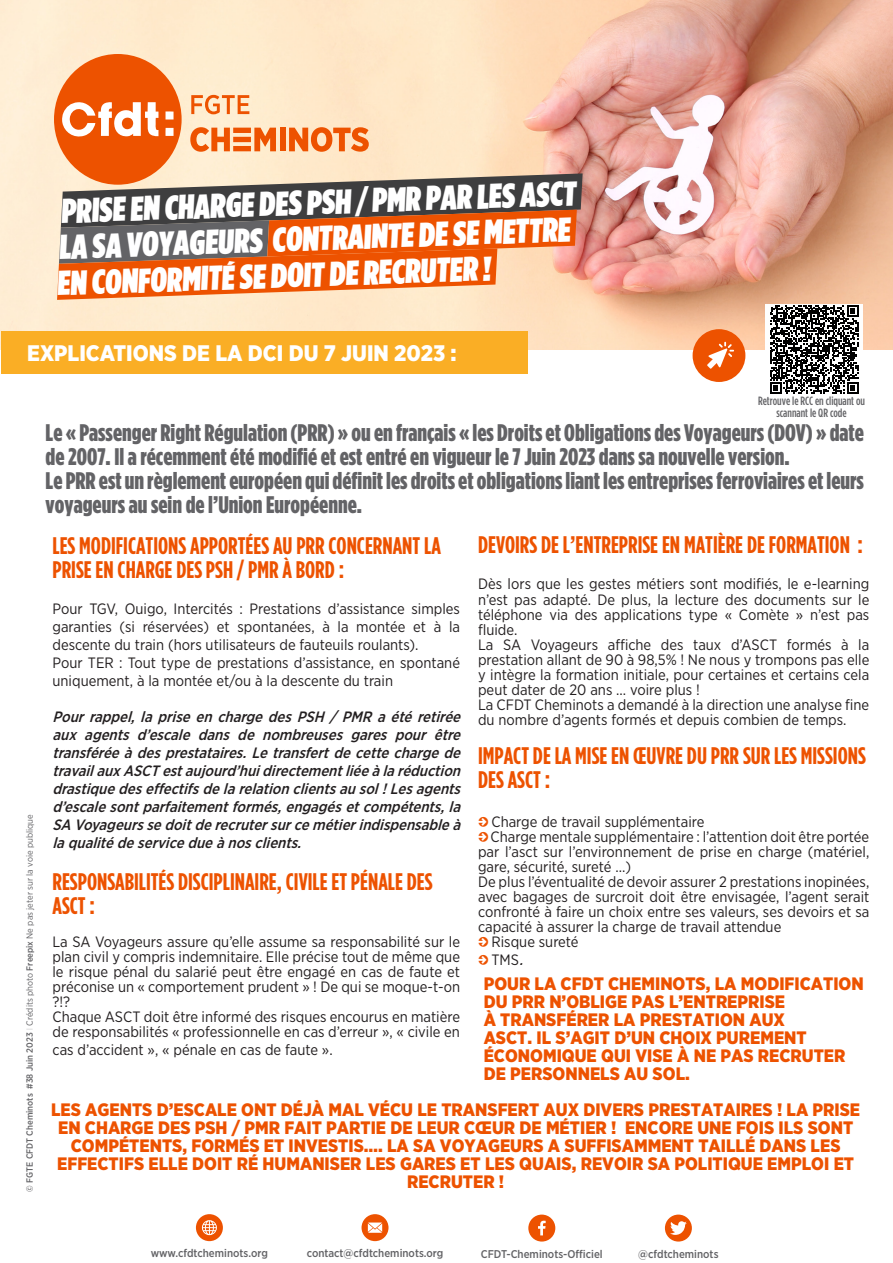
<style>
.page{position:relative;width:893px;height:1263px;background:#fff}
.page>*{position:absolute;margin:0;border:0;box-sizing:border-box;transform-origin:0 0}
.TEXTE_ARTICLE_SECOND{font:900 34.5px "Gotham Condensed";color:#fff}
.TEXTE_ARTICLE_SECOND-2{font:900 24px/24px "Gotham Condensed";color:#636366}
.TEXTE_ARTICLE_SECOND-3{font:700 24px/24px "Gotham Condensed";color:#ed5200}
.t1{font:900 22.5px "Gotham Narrow";color:#fff}
.Style_de_paragraphe{font:900 18px/18px "Gotham Narrow";color:#ed5200;text-align:center}
.t2{font:15px/15px "Gotham Narrow";color:#231f20;text-align:justify}
.t3{font:italic 500 15px/18px "Gotham Narrow";color:#231f20;text-align:justify}
.Evidence{font:500 12px/12px "Gotham Condensed";color:#636366;text-align:center}
.t4{font:500 11.25px "Gotham Narrow";color:#636366}
.TEXTE_ARTICLE_SECOND-4{font:9px "Gotham Narrow";color:#636366}
.s1{font-weight:500}
.s2{font-weight:100}
.s3{font-style:italic;font-size:18px}
</style>
<div class="page">
<img style="left:0;top:0;width:893px;height:349px">
<svg style="left:24px;top:154px;width:596px;height:93px;background:#d3bda7"></svg>
<svg style="left:22px;top:190px;width:592px;height:93px;background:#895f4c"></svg>
<svg style="left:20px;top:229px;width:514px;height:90px;background:#e08f5d"></svg>
<svg style="left:191px;top:95px;width:58px;height:19px"></svg>
<svg style="left:190px;top:127px;width:86px;height:25px;background:#f49459"></svg>
<div style="left:280px;top:128px;width:5px;height:23px;background:#ed5200"></div>
<svg style="left:289px;top:127px;width:80px;height:25px;background:#f49154"></svg>
<div style="left:54px;top:54px;width:128px;height:131px;background:#ed5200;border-radius:50%"></div>
<svg style="left:62px;top:102px;width:96px;height:35px"></svg>
<svg style="left:165px;top:111px;width:9px;height:8px"></svg>
<svg style="left:165px;top:128px;width:9px;height:8px"></svg>
<div style="left:1px;top:331px;width:526px;height:42px;background:#faae25"></div>
<div style="left:196px;top:1214px;width:27px;height:27px;background:#ed5200;border-radius:50%"></div>
<svg style="left:202px;top:1220px;width:15px;height:15px"></svg>
<div style="left:362px;top:1214px;width:26px;height:27px;background:#ed5200;border-radius:50%"></div>
<svg style="left:368px;top:1222px;width:14px;height:11px"></svg>
<div style="left:528px;top:1214px;width:27px;height:27px;background:#ed5200;border-radius:50%"></div>
<svg style="left:538px;top:1221px;width:8px;height:14px"></svg>
<div style="left:665px;top:1214px;width:27px;height:27px;background:#ed5200;border-radius:50%"></div>
<svg style="left:670px;top:1221px;width:17px;height:14px"></svg>
<div style="left:765px;top:304px;width:98px;height:91px;background:#fff"></div>
<svg style="left:770px;top:305px;width:88px;height:89px"></svg>
<div style="left:693px;top:329px;width:52px;height:53px;background:#ed5200;border-radius:50%"></div>
<svg style="left:707px;top:342px;width:27px;height:27px"></svg>
<p class="TEXTE_ARTICLE_SECOND" style="left:60px;top:190px;width:517px;rotate:-2deg">PRISE EN CHARGE DES PSH / PMR PAR LES ASCT</p>
<p class="TEXTE_ARTICLE_SECOND" style="left:58px;top:226px;width:513px;rotate:-2deg">LA SA VOYAGEURS CONTRAINTE DE SE METTRE</p>
<p class="TEXTE_ARTICLE_SECOND" style="left:56px;top:262px;width:435px;rotate:-2deg">EN CONFORMITÉ SE DOIT DE RECRUTER !</p>
<p class="t1" style="left:27px;top:338px;width:431px">EXPLICATIONS DE LA DCI DU 7 JUIN 2023 :</p>
<p class="Evidence" style="left:758px;top:395px;width:109px">Retrouve le RCC en cliquant ou scannant le QR code</p>
<p class="TEXTE_ARTICLE_SECOND-4" style="left:24px;top:1192px;width:379px;rotate:-90deg"><span class="s1">© FGTE CFDT Cheminots #38 Juin 2023</span> <span class="s2">I</span> Crédits photo <span class="s1">Freepix</span> Ne pas jeter sur la voie publique</p>
<p class="TEXTE_ARTICLE_SECOND-2" style="left:46px;top:421px;width:820px">Le « Passenger Right Régulation (PRR) » ou en français « les Droits et Obligations des Voyageurs (DOV) » date de 2007. Il a récemment été modifié et est entré en vigueur le 7 Juin 2023 dans sa nouvelle version.</p>
<p class="TEXTE_ARTICLE_SECOND-2" style="left:46px;top:469px;width:820px">Le PRR est un règlement européen qui définit les droits et obligations liant les entreprises ferroviaires et leurs voyageurs au sein de l’Union Européenne.</p>
<p class="TEXTE_ARTICLE_SECOND-3" style="left:53px;top:533px;width:390px">LES MODIFICATIONS APPORTÉES AU PRR CONCERNANT LA<br>PRISE EN CHARGE DES PSH / PMR À BORD :</p>
<p class="t2" style="left:53px;top:599px;width:409px;line-height:18px">Pour TGV, Ouigo, Intercités : Prestations d’assistance simples garanties (si réservées) et spontanées, à la montée et à la descente du train (hors utilisateurs de fauteuils roulants).</p>
<p class="t2" style="left:53px;top:653px;width:409px;line-height:18px">Pour TER : Tout type de prestations d’assistance, en spontané uniquement, à la montée et/ou à la descente du train</p>
<p class="t3" style="left:53px;top:707px;width:414px">Pourrappel,lapriseenchargedesPSH /PMR aétéretirée aux agents d’escale dans de nombreuses gares pour être transféréeàdesprestataires.Letransfertdecettechargede travailauxASCTestaujourd’huidirectementliéeàlaréduction drastiquedeseffectifsdelarelationclientsausol!Lesagents d’escalesontparfaitementformés,engagésetcompétents,la SA Voyageurssedoitderecrutersurcemétierindispensableà laqualitédeservicedueànosclients.</p>
<p class="TEXTE_ARTICLE_SECOND-3" style="left:53px;top:869px;width:382px">RESPONSABILITÉS DISCIPLINAIRE, CIVILE ET PÉNALE DES<br>ASCT :</p>
<p class="t2" style="left:53px;top:934px;width:409px">La SA Voyageurs assure qu’elle assume sa responsabilité sur le plan civil y compris indemnitaire. Elle précise tout de même que le risque pénal du salarié peut être engagé en cas de faute et préconise un « comportement prudent » ! De qui se moque-t-on ?!?</p>
<p class="t2" style="left:53px;top:1009px;width:409px">Chaque ASCT doit être informé des risques encourus en matière de responsabilités « professionnelle en cas d’erreur », « civile en</p>
<p class="t2" style="left:53px;top:1042px;width:282px">cas d’accident », « pénale en cas de faute ».</p>
<p class="TEXTE_ARTICLE_SECOND-3" style="left:478px;top:532px;width:386px">DEVOIRS DE L’ENTREPRISE EN MATIÈRE DE FORMATION :</p>
<p class="t2" style="left:478px;top:576px;width:393px">Dès lors que les gestes métiers sont modifiés, le e-learning n’est pas adapté. De plus, la lecture des documents sur le téléphone via des applications type « Comète » n’est pas fluide.</p>
<p class="t2" style="left:478px;top:636px;width:393px">La SA Voyageurs affiche des taux d’ASCT formés à la prestation allant de 90 à 98,5% ! Ne nous y trompons pas elle y intègre la formation initiale, pour certaines et certains cela peut dater de 20 ans … voire plus !</p>
<p class="t2" style="left:478px;top:696px;width:393px">La CFDT Cheminots a demandé à la direction une analyse fine du nombre d’agents formés et depuis combien de temps.</p>
<p class="TEXTE_ARTICLE_SECOND-3" style="left:478px;top:743px;width:389px">IMPACT DE LA MISE EN ŒUVRE DU PRR SUR LES MISSIONS<br>DES ASCT :</p>
<p class="t2" style="left:491px;top:813px;width:214px">Charge de travail supplémentaire</p>
<p class="t2" style="left:478px;top:828px;width:393px;text-indent:13px">Charge mentale supplémentaire : l’attention doit être portée par l’asct sur l’environnement de prise en charge (matériel, gare, sécurité, sureté …)</p>
<p class="t2" style="left:478px;top:873px;width:393px">De plus l’éventualité de devoir assurer 2 prestations inopinées, avec bagages de surcroit doit être envisagée, l’agent serait confronté à faire un choix entre ses valeurs, ses devoirs et sa capacité à assurer la charge de travail attendue</p>
<p class="t2" style="left:491px;top:933px;width:89px">Risque sureté</p>
<p class="t2" style="left:491px;top:951px;width:39px">TMS<span class="s3">.</span></p>
<p class="Style_de_paragraphe" style="left:484px;top:974px;width:381px;text-align:left">POUR LA CFDT CHEMINOTS, LA MODIFICATION<br>DU PRR N’OBLIGE PAS L’ENTREPRISE<br>À TRANSFÉRER LA PRESTATION AUX<br>ASCT. IL S’AGIT D’UN CHOIX PUREMENT<br>ÉCONOMIQUE QUI VISE À NE PAS RECRUTER<br>DE PERSONNELS AU SOL.</p>
<p class="Style_de_paragraphe" style="left:51px;top:1100px;width:811px">LES AGENTS D’ESCALE ONT DÉJÀ MAL VÉCU LE TRANSFERT AUX DIVERS PRESTATAIRES ! LA PRISE EN CHARGE DES PSH / PMR FAIT PARTIE DE LEUR CŒUR DE MÉTIER ! ENCORE UNE FOIS ILS SONT COMPÉTENTS, FORMÉS ET INVESTIS…. LA SA VOYAGEURS A SUFFISAMMENT TAILLÉ DANS LES EFFECTIFS ELLE DOIT RÉ HUMANISER LES GARES ET LES QUAIS, REVOIR SA POLITIQUE EMPLOI ET RECRUTER !</p>
<p class="t4" style="left:151px;top:1246px;width:118px">www.cfdtcheminots.org</p>
<p class="t4" style="left:307px;top:1246px;width:138px">contact@cfdtcheminots.org</p>
<p class="t4" style="left:481px;top:1246px;width:123px">CFDT-Cheminots-Officiel</p>
<p class="t4" style="left:638px;top:1246px;width:82px">@cfdtcheminots</p>
</div>
